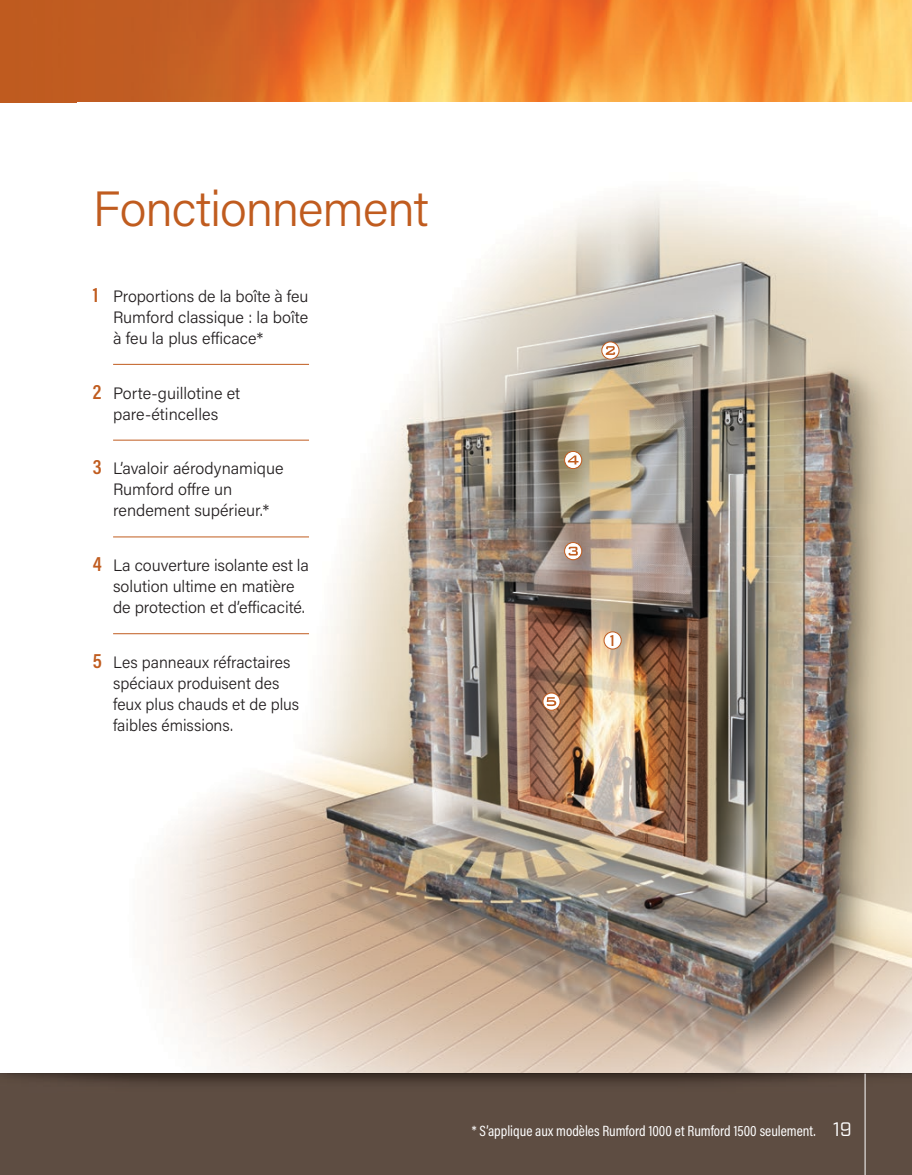
<style>
.page{position:relative;width:912px;height:1175px;background:#fff}
.page>*{position:absolute;margin:0;border:0;box-sizing:border-box;transform-origin:0 0}
.t1{font:300 49.5px "Acumin Pro";letter-spacing:-.02em;color:#c05c1f}
.t2{font:300 16.5px/21px "Acumin Pro";color:#231f20}
.t3{font:600 16.5px "Acumin Pro Cond";color:#c05c1f}
.t4{font:15px "Acumin Pro Cond";color:#fff}
.s1{font-family:"Acumin Pro Cond";font-weight:600;font-size:21px;color:#c05c1f}
.s2{font-family:"Industry";font-size:19.5px}
</style>
<div class="page">
<img style="left:0;top:0;width:911px;height:102px">
<img style="left:113px;top:191px;width:798px;height:882px">
<hr style="left:113px;top:364px;width:196px;height:1px;background:#c05c1f">
<hr style="left:113px;top:440px;width:196px;height:1px;background:#c05c1f">
<hr style="left:113px;top:536px;width:196px;height:1px;background:#c05c1f">
<hr style="left:113px;top:633px;width:196px;height:1px;background:#c05c1f">
<img style="left:0;top:1073px;width:911px;height:101px">
<hr style="left:864px;top:1073px;width:1px;height:101px;background:#fff">
<svg style="left:601px;top:342px;width:18px;height:17px"></svg>
<div style="left:601px;top:342px;width:18px;height:17px;border:1px solid #c05c1f;border-radius:50%"></div>
<svg style="left:605px;top:346px;width:10px;height:9px"></svg>
<svg style="left:564px;top:542px;width:17px;height:17px"></svg>
<div style="left:564px;top:542px;width:17px;height:18px;border:1px solid #c05c1f;border-radius:50%"></div>
<svg style="left:568px;top:547px;width:9px;height:8px"></svg>
<svg style="left:564px;top:451px;width:17px;height:17px"></svg>
<div style="left:564px;top:451px;width:17px;height:18px;border:1px solid #c05c1f;border-radius:50%"></div>
<svg style="left:567px;top:455px;width:11px;height:9px"></svg>
<svg style="left:542px;top:693px;width:18px;height:17px"></svg>
<div style="left:542px;top:693px;width:18px;height:17px;border:1px solid #c05c1f;border-radius:50%"></div>
<svg style="left:546px;top:697px;width:10px;height:9px"></svg>
<div style="left:604px;top:632px;width:17px;height:17px;background:#fff;border-radius:50%"></div>
<div style="left:603px;top:631px;width:18px;height:18px;border:1px solid #c05c1f;border-radius:50%"></div>
<h1 class="t1" style="left:93px;top:175px;width:337px">Fonctionnement</h1>
<p class="t2" style="left:113px;top:285px;width:197px;text-align:justify;text-indent:-20px"><span class="s1">1</span> Proportions de la boîte à feu Rumford classique : la boîte à feu la plus efficace*</p>
<p class="t2" style="left:93px;top:382px;width:149px;text-align:center"><span class="s1">2</span> Porte-guillotine et pare-étincelles</p>
<p class="t2" style="left:113px;top:457px;width:172px;text-indent:-20px"><span class="s1">3</span> L’avaloir aérodynamique<br>Rumford offre un rendement supérieur.*</p>
<p class="t2" style="left:113px;top:554px;width:197px;text-indent:-20px"><span class="s1">4</span> La couverture isolante est la solution ultime en matière de protection et d’efficacité.</p>
<p class="t2" style="left:113px;top:651px;width:188px;text-indent:-20px"><span class="s1">5</span> Les panneaux réfractaires spéciaux produisent des feux plus chauds et de plus faibles émissions.</p>
<p class="t3" style="left:610px;top:629px;width:6px">1</p>
<p class="t4" style="left:471px;top:1121px;width:381px">* S’applique aux modèles Rumford 1000 et Rumford 1500 seulement. <span class="s2">19</span></p>
</div>
